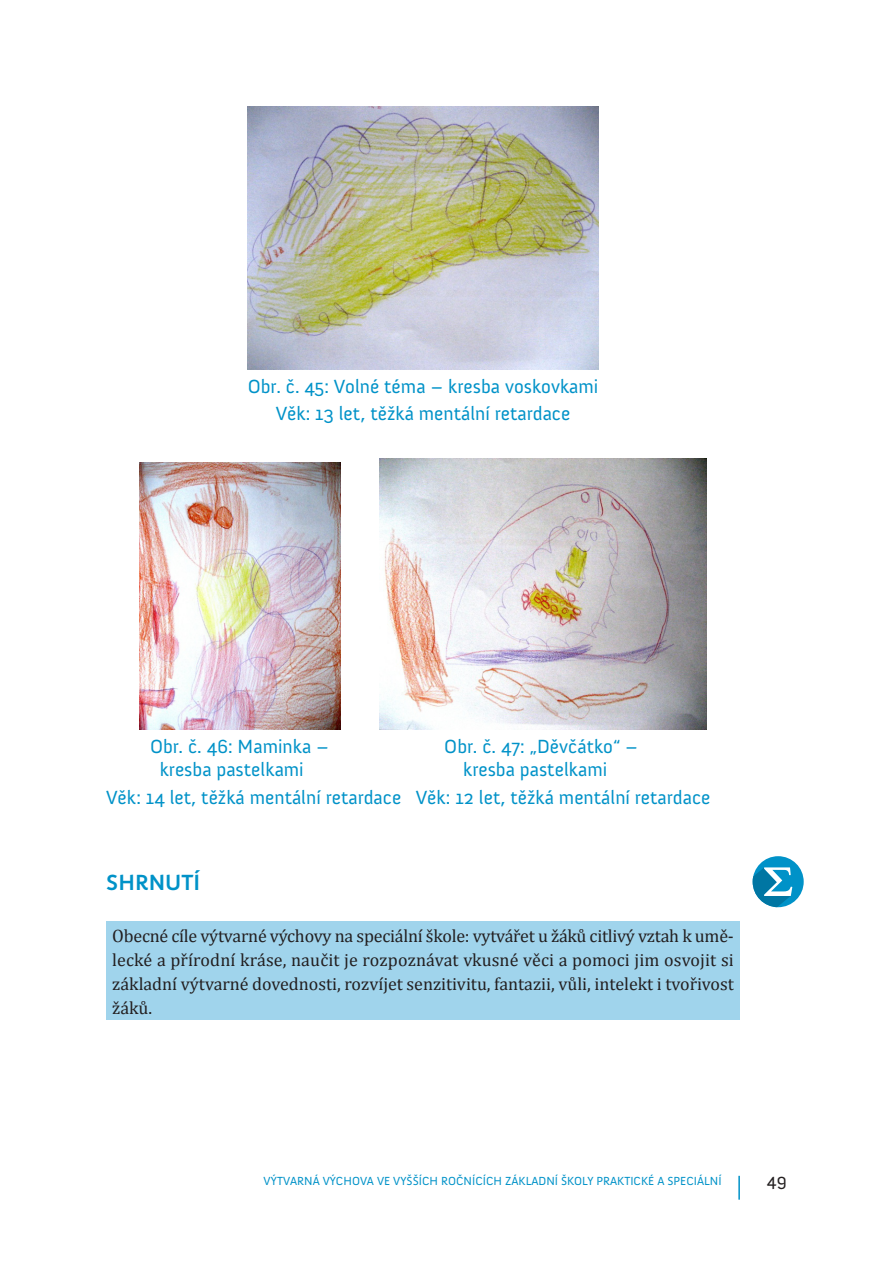
<style>
.page{position:relative;width:893px;height:1263px;background:#fff}
.page>*{position:absolute;margin:0;border:0;box-sizing:border-box;transform-origin:0 0}
.Nadpis_shrnutí{font:700 22.5px "Anivers";color:#0092c8}
.Obrázek{font:19.5px "Anivers";color:#0092c8}
.Text_0{font:18px/24px "Cambria";color:#231f20;text-align:justify}
.t1{font:18px "Anivers";color:#231f20}
.t2{font:12px "Anivers";color:#0092c8}
</style>
<div class="page">
<hr style="left:738px;top:1176px;width:2px;height:24px;background:#0092c8">
<img style="left:247px;top:106px;width:352px;height:263px">
<img style="left:140px;top:462px;width:200px;height:267px">
<img style="left:380px;top:458px;width:327px;height:271px">
<div style="left:106px;top:922px;width:634px;height:98px;background:#a0d4ec"></div>
<div style="left:753px;top:856px;width:51px;height:51px;background:#0092c8;border-radius:50%"></div>
<svg style="left:753px;top:867px;width:39px;height:40px"></svg>
<p class="Obrázek" style="left:248px;top:375px;width:352px">Obr. č. 45: Volné téma – kresba voskovkami</p>
<p class="Obrázek" style="left:276px;top:403px;width:296px">Věk: 13 let, těžká mentální retardace</p>
<p class="Obrázek" style="left:150px;top:735px;width:181px">Obr. č. 46: Maminka –</p>
<p class="Obrázek" style="left:444px;top:735px;width:195px">Obr. č. 47: „Děvčátko“ –</p>
<p class="Obrázek" style="left:160px;top:759px;width:146px">kresba pastelkami</p>
<p class="Obrázek" style="left:463px;top:759px;width:146px">kresba pastelkami</p>
<p class="Obrázek" style="left:106px;top:786px;width:606px">Věk: 14 let, těžká mentální retardace Věk: 12 let, těžká mentální retardace</p>
<p class="Nadpis_shrnutí" style="left:106px;top:870px;width:96px">SHRNUTÍ</p>
<p class="Text_0" style="left:112px;top:923px;width:623px">Obecné cíle výtvarné výchovy na speciální škole: vytvářet u žáků citlivý vztah k umě&shy;lecké a přírodní kráse, naučit je rozpoznávat vkusné věci a pomoci jim osvojit si základní výtvarné dovednosti, rozvíjet senzitivitu, fantazii, vůli, intelekt i tvořivost žáků.</p>
<p class="t2" style="left:264px;top:1174px;width:16px">Výtvarná</p>
<p class="t2" style="left:323px;top:1174px;width:9px">výchova</p>
<p class="t2" style="left:377px;top:1174px;width:24px">ve vyšších</p>
<p class="t2" style="left:441px;top:1174px;width:8px">ročnících</p>
<p class="t2" style="left:505px;top:1174px;width:8px">základní</p>
<p class="t2" style="left:561px;top:1174px;width:8px">školy</p>
<p class="t2" style="left:597px;top:1174px;width:8px">praktické</p>
<p class="t2" style="left:657px;top:1174px;width:18px">a speciální</p>
<p class="t1" style="left:767px;top:1173px;width:21px">49</p>
</div>
